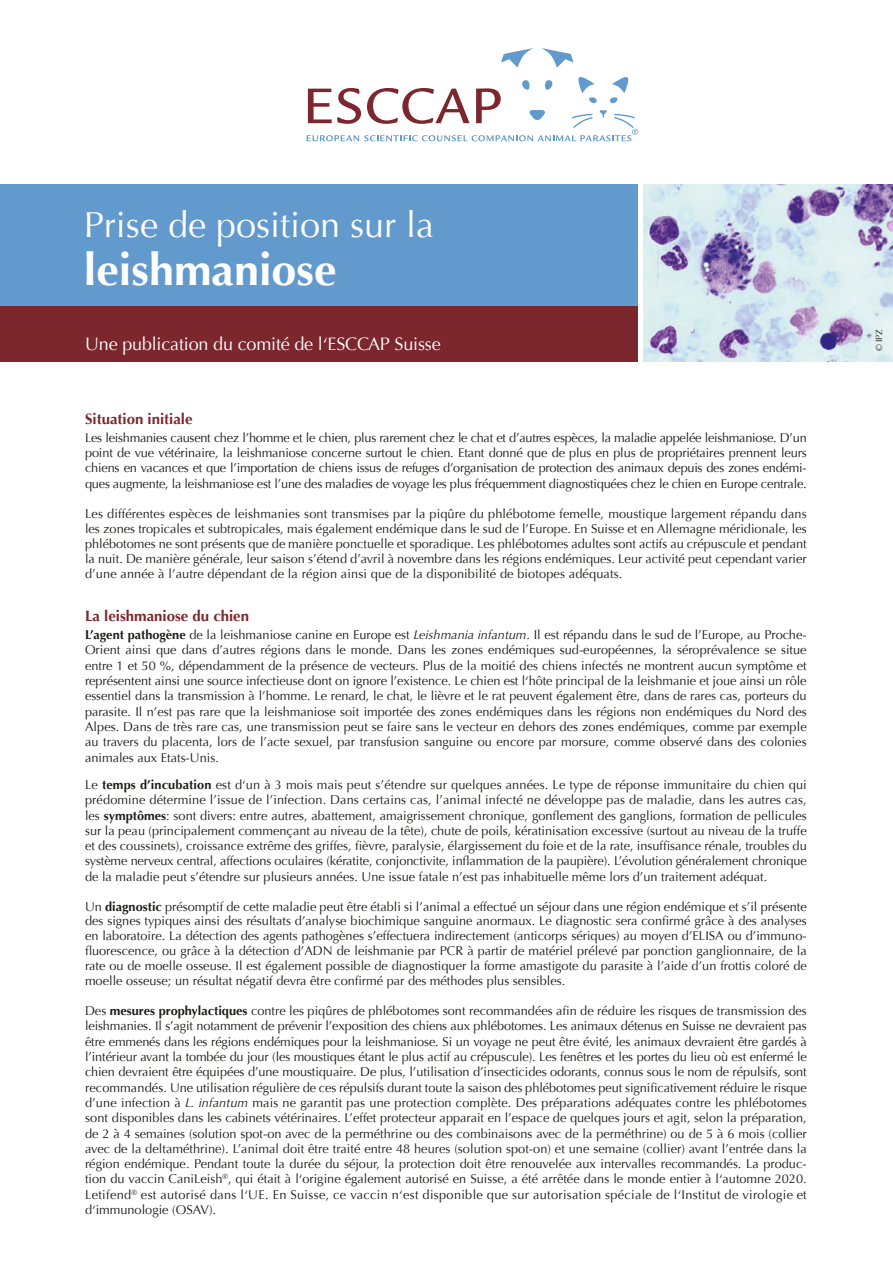
<style>
.page{position:relative;width:893px;height:1263px;background:#fff}
.page>*{position:absolute;margin:0;border:0;box-sizing:border-box;transform-origin:0 0}
.t1{font:700 45px "Optima";color:#fff}
.t2{font:36px "Optima";color:#fff}
.t3{font:18px "Optima";letter-spacing:-.01em;color:#fff}
.t4{font:700 15px "Optima";color:#7c262e}
.t5{font:12.75px/15.3px "Optima";color:#1d1d1b;text-align:justify}
.t6{font:9px "Optima";color:#1d1d1b}
.s1{font-weight:700}
.s2{font-style:italic}
</style>
<div class="page">
<svg style="left:542px;top:48px;width:31px;height:19px"></svg>
<svg style="left:501px;top:48px;width:32px;height:19px"></svg>
<svg style="left:307px;top:77px;width:331px;height:64px"></svg>
<div style="left:0;top:184px;width:638px;height:122px;background:#629acd"></div>
<div style="left:0;top:306px;width:638px;height:55px;background:#7c262e"></div>
<img style="left:643px;top:184px;width:250px;height:177px">
<p class="t2" style="left:84px;top:204px;width:352px">Prise de position sur la</p>
<p class="t1" style="left:84px;top:244px;width:254px">leishmaniose</p>
<p class="t3" style="left:85px;top:334px;width:357px">Une publication du comité de l‘ESCCAP Suisse</p>
<p class="t4" style="left:85px;top:410px;width:109px">Situation initiale</p>
<p class="t5" style="left:85px;top:430px;width:723px">Les leishmanies causent chez l’homme et le chien, plus rarement chez le chat et d’autres espèces, la maladie appelée leishmaniose. D’un point de vue vétérinaire, la leishmaniose concerne surtout le chien. Etant donné que de plus en plus de propriétaires prennent leurs chiens en vacances et que l’importation de chiens issus de refuges d’organisation de protection des animaux depuis des zones endémi&shy;ques augmente, la leishmaniose est l’une des maladies de voyage les plus fréquemment diagnostiquées chez le chien en Europe centrale.</p>
<p class="t5" style="left:85px;top:506px;width:723px">Les différentes espèces de leishmanies sont transmises par la piqûre du phlébotome femelle, moustique largement répandu dans les zones tropicales et subtropicales, mais également endémique dans le sud de l’Europe. En Suisse et en Allemagne méridionale, les phlébotomes ne sont présents que de manière ponctuelle et sporadique. Les phlébotomes adultes sont actifs au crépuscule et pendant la nuit. De manière générale, leur saison s’étend d’avril à novembre dans les régions endémiques. Leur activité peut cependant varier d’une année à l’autre dépendant de la région ainsi que de la disponibilité de biotopes adéquats.</p>
<p class="t4" style="left:85px;top:607px;width:165px">La leishmaniose du chien</p>
<p class="t5" style="left:85px;top:627px;width:723px"><span class="s1">L’agent pathogène</span> de la leishmaniose canine en Europe est <span class="s2">Leishmania infantum</span>. Il est répandu dans le sud de l’Europe, au Proche-Orient ainsi que dans d’autres régions dans le monde. Dans les zones endémiques sud-européennes, la séroprévalence se situe entre 1 et 50 %, dépendamment de la présence de vecteurs. Plus de la moitié des chiens infectés ne montrent aucun symptôme et représentent ainsi une source infectieuse dont on ignore l’existence. Le chien est l‘hôte principal de la leishmanie et joue ainsi un rôle essentiel dans la transmission à l’homme. Le renard, le chat, le lièvre et le rat peuvent également être, dans de rares cas, porteurs du parasite. Il n’est pas rare que la leishmaniose soit importée des zones endémiques dans les régions non endémiques du Nord des Alpes. Dans de très rare cas, une transmission peut se faire sans le vecteur en dehors des zones endémiques, comme par exemple au travers du placenta, lors de l’acte sexuel, par transfusion sanguine ou encore par morsure, comme observé dans des colonies animales aux Etats-Unis.</p>
<p class="t5" style="left:85px;top:777px;width:723px">Le <span class="s1">temps d’incubation</span> est d‘un à 3 mois mais peut s’étendre sur quelques années. Le type de réponse immunitaire du chien qui prédomine détermine l’issue de l’infection. Dans certains cas, l’animal infecté ne développe pas de maladie, dans les autres cas, les <span class="s1">symptômes</span>: sont divers: entre autres, abattement, amaigrissement chronique, gonflement des ganglions, formation de pellicules sur la peau (principalement commençant au niveau de la tête), chute de poils, kératinisation excessive (surtout au niveau de la truffe et des coussinets), croissance extrême des griffes, fièvre, paralysie, élargissement du foie et de la rate, insuffisance rénale, troubles du système nerveux central, affections oculaires (kératite, conjonctivite, inflammation de la paupière). L’évolution généralement chronique de la maladie peut s’étendre sur plusieurs années. Une issue fatale n’est pas inhabituelle même lors d’un traitement adéquat.</p>
<p class="t5" style="left:85px;top:899px;width:723px;line-height:14.9px">Un <span class="s1">diagnostic</span> présomptif de cette maladie peut être établi si l’animal a effectué un séjour dans une région endémique et s’il présente des signes typiques ainsi des résultats d’analyse biochimique sanguine anormaux. Le diagnostic sera confirmé grâce à des analyses en laboratoire. La détection des agents pathogènes s’effectuera indirectement (anticorps sériques) au moyen d’ELISA ou d’immuno&shy;fluorescence, ou grâce à la détection d’ADN de leishmanie par PCR à partir de matériel prélevé par ponction ganglionnaire, de la rate ou de moelle osseuse. Il est également possible de diagnostiquer la forme amastigote du parasite à l’aide d’un frottis coloré de moelle osseuse; un résultat négatif devra être confirmé par des méthodes plus sensibles.</p>
<p class="t5" style="left:85px;top:1003px;width:723px">Des <span class="s1">mesures prophylactiques</span> contre les piqûres de phlébotomes sont recommandées afin de réduire les risques de transmission des leishmanies. Il s’agit notamment de prévenir l’exposition des chiens aux phlébotomes. Les animaux détenus en Suisse ne devraient pas être emmenés dans les régions endémiques pour la leishmaniose. Si un voyage ne peut être évité, les animaux devraient être gardés à l’intérieur avant la tombée du jour (les moustiques étant le plus actif au crépuscule). Les fenêtres et les portes du lieu où est enfermé le chien devraient être équipées d’une moustiquaire. De plus, l’utilisation d’insecticides odorants, connus sous le nom de répulsifs, sont recommandés. Une utilisation régulière de ces répulsifs durant toute la saison des phlébotomes peut significativement réduire le risque d’une infection à <span class="s2">L. infantum</span> mais ne garantit pas une protection complète. Des préparations adéquates contre les phlébotomes sont disponibles dans les cabinets vétérinaires. L’effet protecteur apparait en l’espace de quelques jours et agit, selon la préparation, de 2 à 4 semaines (solution spot-on avec de la perméthrine ou des combinaisons avec de la perméthrine) ou de 5 à 6 mois (collier avec de la deltaméthrine). L’animal doit être traité entre 48 heures (solution spot-on) et une semaine (collier) avant l’entrée dans la région endémique. Pendant toute la durée du séjour, la protection doit être renouvelée aux intervalles recommandés. La produc&shy;tion du vaccin CaniLeish<sup>®</sup>, qui était à l‘origine également autorisé en Suisse, a été arrêtée dans le monde entier à l‘automne 2020.<br>Letifend<sup>®</sup> est autorisé dans l‘UE. En Suisse, ce vaccin n‘est disponible que sur autorisation spéciale de l‘Institut de virologie et d‘immunologie (OSAV).</p>
<p class="t6" style="left:874px;top:351px;width:23px;rotate:-90deg">© IPZ</p>
</div>
